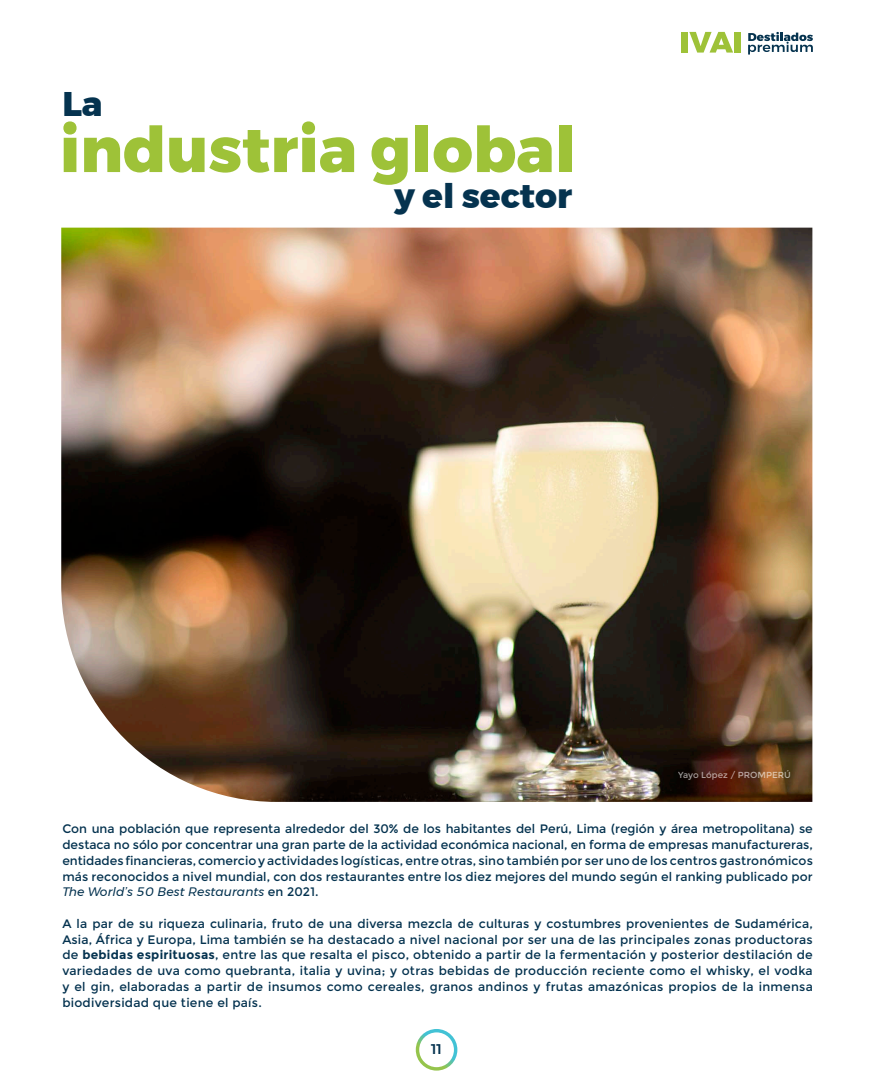
<style>
.page{position:relative;width:875px;height:1090px;background:#fff}
.page>*{position:absolute;margin:0;border:0;box-sizing:border-box;transform-origin:0 0}
.t1{font:800 63px "Montserrat";color:#9ec238}
.PARRAFO_PRINCIPAL{font:800 34.12px "Montserrat";color:#05334f}
.t2{font:500 14px "Montserrat";color:#04324f}
.Estilo_de_párrafo_1{font:12.25px/15.8px "Montserrat";letter-spacing:.01em;color:#04324f;text-align:justify}
.t3{font:8.75px "Montserrat";color:#fff}
.s1{font-style:italic}
.s2{font-weight:700}
</style>
<div class="page">
<svg style="left:416px;top:1029px;width:41px;height:41px"></svg>
<div style="left:682px;top:32px;width:6px;height:21px;background:#9ec238"></div>
<svg style="left:689px;top:32px;width:44px;height:21px"></svg>
<div style="left:735px;top:32px;width:6px;height:21px;background:#9ec238"></div>
<svg style="left:748px;top:32px;width:65px;height:23px"></svg>
<img style="left:61px;top:228px;width:751px;height:573px">
<p class="PARRAFO_PRINCIPAL" style="left:62px;top:76px;width:42px">La</p>
<p class="t1" style="left:60px;top:98px;width:517px">industria global</p>
<p class="PARRAFO_PRINCIPAL" style="left:394px;top:168px;width:179px">y el sector</p>
<p class="t3" style="left:678px;top:769px;width:114px">Yayo López / PROMPERÚ</p>
<p class="Estilo_de_párrafo_1" style="left:62px;top:821px;width:752px">Con una población que representa alrededor del 30% de los habitantes del Perú, Lima (región y área metropolitana) se destaca no sólo por concentrar una gran parte de la actividad económica nacional, en forma de empresas manufactureras, entidades financieras, comercio y actividades logísticas, entre otras, sino también por ser uno de los centros gastronómicos más reconocidos a nivel mundial, con dos restaurantes entre los diez mejores del mundo según el ranking publicado por <span class="s1">The World’s 50 Best Restaurants</span> en 2021.</p>
<p class="Estilo_de_párrafo_1" style="left:62px;top:915px;width:752px">A la par de su riqueza culinaria, fruto de una diversa mezcla de culturas y costumbres provenientes de Sudamérica, Asia, África y Europa, Lima también se ha destacado a nivel nacional por ser una de las principales zonas productoras de <span class="s2">bebidas espirituosas</span>, entre las que resalta el pisco, obtenido a partir de la fermentación y posterior destilación de variedades de uva como quebranta, italia y uvina; y otras bebidas de producción reciente como el whisky, el vodka y el gin, elaboradas a partir de insumos como cereales, granos andinos y frutas amazónicas propios de la inmensa biodiversidad que tiene el país.</p>
<p class="t2" style="left:431px;top:1037px;width:12px">11</p>
</div>
